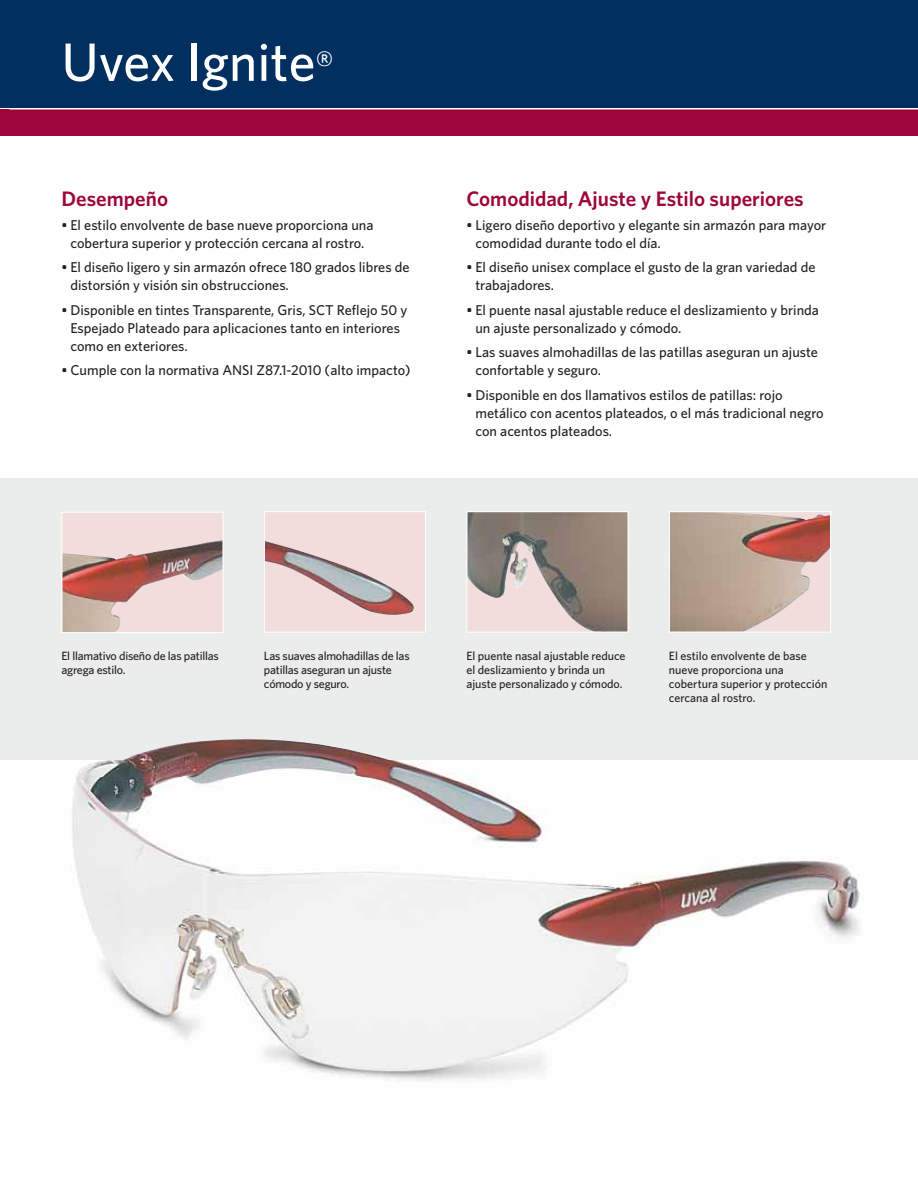
<style>
.page{position:relative;width:918px;height:1188px;background:#fff}
.page>*{position:absolute;margin:0;border:0;box-sizing:border-box;transform-origin:0 0}
.t1{font:500 54px "Whitney";color:#fff}
.t2{font:600 21px "Whitney";color:#9d053b}
.t3{font:500 14.25px/18px "Whitney";color:#231f20}
.t4{font:500 12px/14.2px "Whitney";letter-spacing:-.005em;color:#231f20}
.s1{font-size:32.4px}
</style>
<div class="page">
<img style="left:72px;top:775px;width:788px;height:306px">
<div style="left:0;top:478px;width:918px;height:282px;background:#ebecec"></div>
<div style="left:0;top:110px;width:918px;height:26px;background:#9d053b"></div>
<div style="left:0;top:0;width:918px;height:108px;background:#002f60"></div>
<div style="left:62px;top:513px;width:161px;height:119px;background:#f0dddc"></div>
<img style="left:63px;top:540px;width:158px;height:91px">
<div style="left:61px;top:512px;width:162px;height:121px;border:1px solid #fff"></div>
<div style="left:265px;top:512px;width:160px;height:120px;background:#f0dddc"></div>
<img style="left:266px;top:541px;width:148px;height:74px">
<div style="left:264px;top:511px;width:162px;height:122px;border:1px solid #fff"></div>
<img style="left:468px;top:513px;width:158px;height:118px">
<div style="left:466px;top:511px;width:162px;height:122px;border:1px solid #fff"></div>
<img style="left:671px;top:513px;width:158px;height:118px">
<div style="left:669px;top:511px;width:162px;height:122px;border:1px solid #fff"></div>
<img style="left:77px;top:739px;width:366px;height:38px">
<h1 class="t1" style="left:61px;top:42px;width:274px">Uvex Ignite<span class="s1">®</span></h1>
<h2 class="t2" style="left:61px;top:186px;width:108px">Desempeño</h2>
<p class="t3" style="left:61px;top:217px;width:314px;text-align:center">• El estilo envolvente de base nueve proporciona una cobertura superior y protección cercana al rostro.</p>
<p class="t3" style="left:70px;top:260px;width:341px;text-indent:-9px">• El diseño ligero y sin armazón ofrece 180 grados libres de distorsión y visión sin obstrucciones.</p>
<p class="t3" style="left:70px;top:302px;width:338px;text-indent:-9px">• Disponible en tintes Transparente, Gris, SCT Reflejo 50 y<br>Espejado Plateado para aplicaciones tanto en interiores como en exteriores.</p>
<p class="t3" style="left:61px;top:363px;width:351px">• Cumple con la normativa ANSI Z87.1-2010 (alto impacto)</p>
<h2 class="t2" style="left:466px;top:186px;width:339px">Comodidad, Ajuste y Estilo superiores</h2>
<p class="t3" style="left:475px;top:217px;width:352px;text-indent:-9px">• Ligero diseño deportivo y elegante sin armazón para mayor comodidad durante todo el día.</p>
<p class="t3" style="left:475px;top:260px;width:342px;text-indent:-9px">• El diseño unisex complace el gusto de la gran variedad de trabajadores.</p>
<p class="t3" style="left:475px;top:302px;width:345px;text-indent:-9px">• El puente nasal ajustable reduce el deslizamiento y brinda un ajuste personalizado y cómodo.</p>
<p class="t3" style="left:475px;top:345px;width:344px;text-indent:-9px">• Las suaves almohadillas de las patillas aseguran un ajuste confortable y seguro.</p>
<p class="t3" style="left:475px;top:387px;width:350px;text-indent:-9px">• Disponible en dos llamativos estilos de patillas: rojo metálico con acentos plateados, o el más tradicional negro con acentos plateados.</p>
<p class="t4" style="left:61px;top:650px;width:159px">El llamativo diseño de las patillas agrega estilo.</p>
<p class="t4" style="left:264px;top:649px;width:147px">Las suaves almohadillas de las patillas aseguran un ajuste cómodo y seguro.</p>
<p class="t4" style="left:669px;top:649px;width:160px">El estilo envolvente de base nueve proporciona una cobertura superior y protección cercana al rostro.</p>
<p class="t4" style="left:467px;top:649px;width:161px">El puente nasal ajustable reduce el deslizamiento y brinda un ajuste personalizado y cómodo.</p>
</div>
